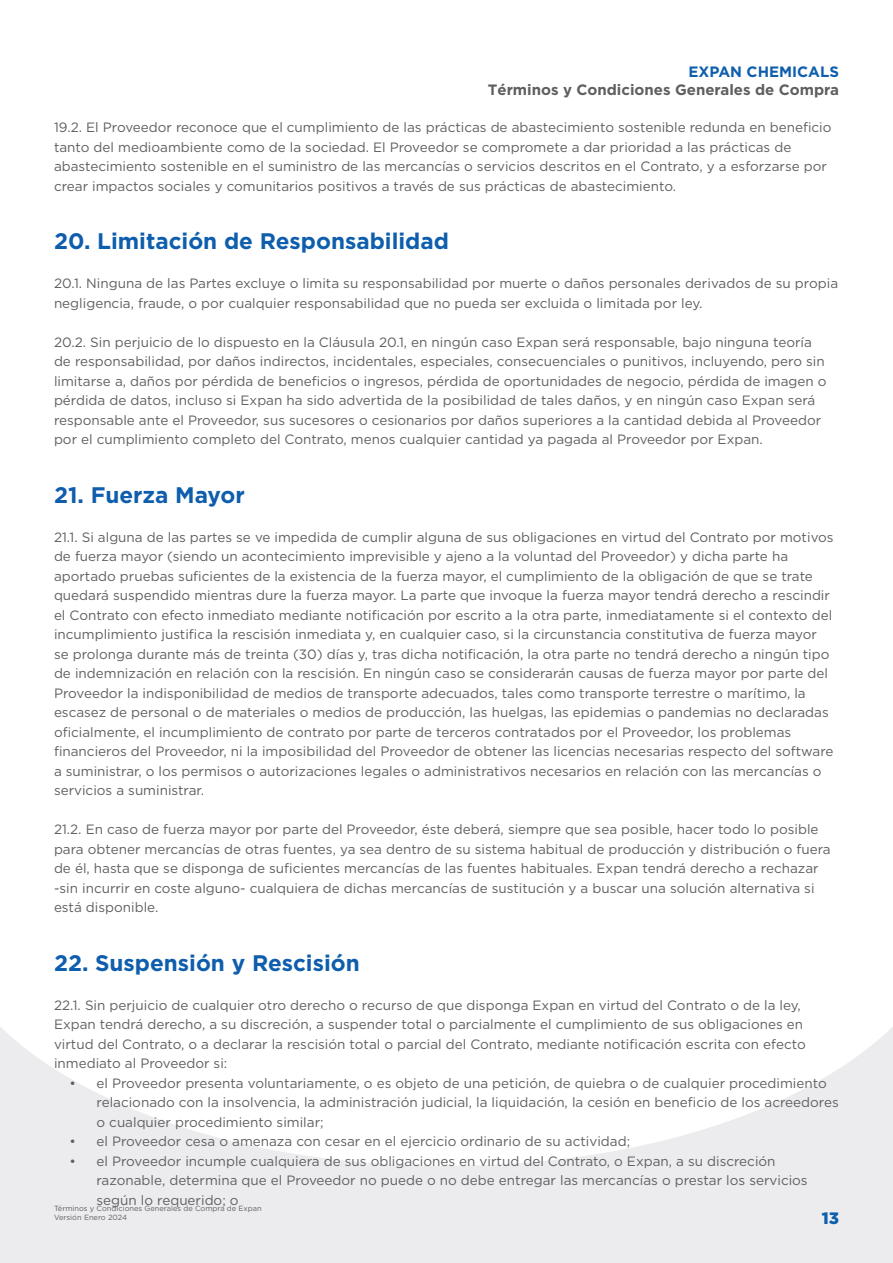
<style>
.page{position:relative;width:893px;height:1263px;background:#fff}
.page>*{position:absolute;margin:0;border:0;box-sizing:border-box;transform-origin:0 0}
.Body{font:700 22.5px "Gotham";color:#0e5ead}
.t1{font:900 16.5px "Gotham";color:#0e5ead}
.t2{font:700 15px "Gotham";color:#5f5f62}
.t3{font:700 15px "Gotham";color:#0e5ead}
.Body-2{font:13.5px/19.5px "Gotham";color:#5f5f62}
.t4{font:7.5px/9px "Gotham";color:#5f5f62}
</style>
<div class="page">
<div style="left:0;top:913px;width:893px;height:350px;background:#ececee"></div>
<svg style="left:0;top:913px;width:893px;height:253px;fill:#fff"></svg>
<p class="t3" style="left:688px;top:63px;width:152px">EXPAN CHEMICALS</p>
<p class="t2" style="left:488px;top:81px;width:353px">Términos y Condiciones Generales de Compra</p>
<p class="Body-2" style="left:54px;top:117px;width:779px">19.2. El Proveedor reconoce que el cumplimiento de las prácticas de abastecimiento sostenible redunda en beneficio tanto del medioambiente como de la sociedad. El Proveedor se compromete a dar prioridad a las prácticas de abastecimiento sostenible en el suministro de las mercancías o servicios descritos en el Contrato, y a esforzarse por crear impactos sociales y comunitarios positivos a través de sus prácticas de abastecimiento.</p>
<p class="Body" style="left:54px;top:228px;width:396px">20. Limitación de Responsabilidad</p>
<p class="Body-2" style="left:54px;top:273px;width:786px">20.1. Ninguna de las Partes excluye o limita su responsabilidad por muerte o daños personales derivados de su propia negligencia, fraude, o por cualquier responsabilidad que no pueda ser excluida o limitada por ley.</p>
<p class="Body-2" style="left:54px;top:332px;width:774px">20.2. Sin perjuicio de lo dispuesto en la Cláusula 20.1, en ningún caso Expan será responsable, bajo ninguna teoría de responsabilidad, por daños indirectos, incidentales, especiales, consecuenciales o punitivos, incluyendo, pero sin limitarse a, daños por pérdida de beneficios o ingresos, pérdida de oportunidades de negocio, pérdida de imagen o pérdida de datos, incluso si Expan ha sido advertida de la posibilidad de tales daños, y en ningún caso Expan será responsable ante el Proveedor, sus sucesores o cesionarios por daños superiores a la cantidad debida al Proveedor por el cumplimiento completo del Contrato, menos cualquier cantidad ya pagada al Proveedor por Expan.</p>
<p class="Body" style="left:54px;top:482px;width:192px">21. Fuerza Mayor</p>
<p class="Body-2" style="left:54px;top:527px;width:781px">21.1. Si alguna de las partes se ve impedida de cumplir alguna de sus obligaciones en virtud del Contrato por motivos de fuerza mayor (siendo un acontecimiento imprevisible y ajeno a la voluntad del Proveedor) y dicha parte ha aportado pruebas suficientes de la existencia de la fuerza mayor, el cumplimiento de la obligación de que se trate quedará suspendido mientras dure la fuerza mayor. La parte que invoque la fuerza mayor tendrá derecho a rescindir el Contrato con efecto inmediato mediante notificación por escrito a la otra parte, inmediatamente si el contexto del incumplimiento justifica la rescisión inmediata y, en cualquier caso, si la circunstancia constitutiva de fuerza mayor se prolonga durante más de treinta (30) días y, tras dicha notificación, la otra parte no tendrá derecho a ningún tipo de indemnización en relación con la rescisión. En ningún caso se considerarán causas de fuerza mayor por parte del Proveedor la indisponibilidad de medios de transporte adecuados, tales como transporte terrestre o marítimo, la escasez de personal o de materiales o medios de producción, las huelgas, las epidemias o pandemias no declaradas oficialmente, el incumplimiento de contrato por parte de terceros contratados por el Proveedor, los problemas financieros del Proveedor, ni la imposibilidad del Proveedor de obtener las licencias necesarias respecto del software a suministrar, o los permisos o autorizaciones legales o administrativos necesarios en relación con las mercancías o servicios a suministrar.</p>
<p class="Body-2" style="left:54px;top:819px;width:778px">21.2. En caso de fuerza mayor por parte del Proveedor, éste deberá, siempre que sea posible, hacer todo lo posible para obtener mercancías de otras fuentes, ya sea dentro de su sistema habitual de producción y distribución o fuera de él, hasta que se disponga de suficientes mercancías de las fuentes habituales. Expan tendrá derecho a rechazar -sin incurrir en coste alguno- cualquiera de dichas mercancías de sustitución y a buscar una solución alternativa si está disponible.</p>
<p class="Body" style="left:54px;top:950px;width:307px">22. Suspensión y Rescisión</p>
<p class="Body-2" style="left:54px;top:995px;width:753px">22.1. Sin perjuicio de cualquier otro derecho o recurso de que disponga Expan en virtud del Contrato o de la ley, Expan tendrá derecho, a su discreción, a suspender total o parcialmente el cumplimiento de sus obligaciones en virtud del Contrato, o a declarar la rescisión total o parcial del Contrato, mediante notificación escrita con efecto inmediato al Proveedor si:</p>
<p class="Body-2" style="left:97px;top:1073px;width:744px;text-indent:-27px">• el Proveedor presenta voluntariamente, o es objeto de una petición, de quiebra o de cualquier procedimiento relacionado con la insolvencia, la administración judicial, la liquidación, la cesión en beneficio de los acreedores o cualquier procedimiento similar;</p>
<p class="Body-2" style="left:70px;top:1131px;width:562px">• el Proveedor cesa o amenaza con cesar en el ejercicio ordinario de su actividad;</p>
<p class="Body-2" style="left:97px;top:1151px;width:713px;text-indent:-27px">• el Proveedor incumple cualquiera de sus obligaciones en virtud del Contrato, o Expan, a su discreción razonable, determina que el Proveedor no puede o no debe entregar las mercancías o prestar los servicios según lo requerido; o</p>
<p class="t4" style="left:54px;top:1204px;width:209px">Términos y Condiciones Generales de Compra de Expan<br>Versión Enero 2024</p>
<p class="t1" style="left:822px;top:1207px;width:19px">13</p>
</div>
